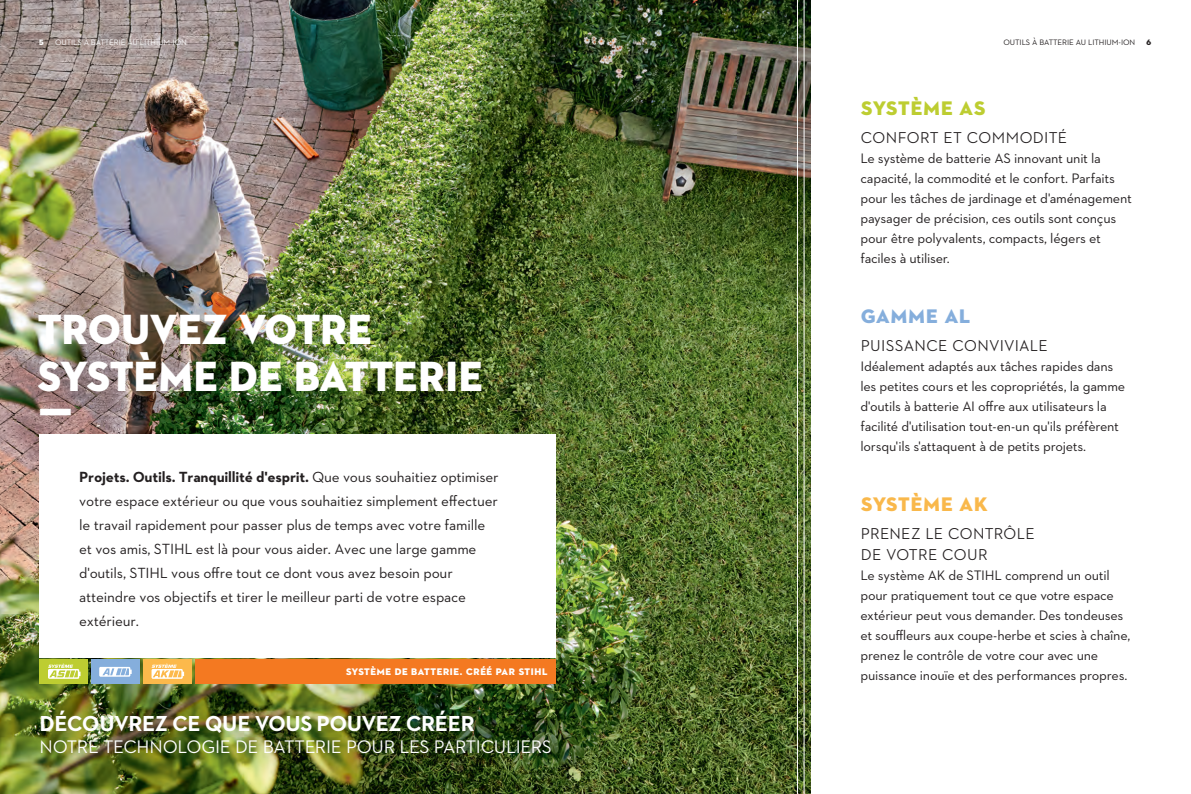
<style>
.page{position:relative;width:1191px;height:794px;background:#fff}
.page>*{position:absolute;margin:0;border:0;box-sizing:border-box;transform-origin:0 0}
.t1{font:43px "STIHL Contraface Display Titling";letter-spacing:-.06em;color:#fff;scale:.96 1}
.t2{font:700 22px "STIHL Contraface Text";letter-spacing:-.025em;color:#fff}
.t3{font:20px "STIHL Contraface Display Titling";letter-spacing:-.03em;color:#bdcd31}
.t4{font:20px "STIHL Contraface Display Titling";letter-spacing:-.03em;color:#f9b84b}
.t5{font:20px "STIHL Contraface Display Titling";letter-spacing:-.01em;color:#85aedc}
.t6{font:18.5px "STIHL Contraface Text";letter-spacing:-.02em;color:#fff}
.t7{font:500 16px "STIHL Contraface Display";letter-spacing:-.025em;color:#231f20}
.t8{font:15px/24px "STIHL Contraface Text";letter-spacing:-.015em;color:#231f20}
.t9{font:14px/20px "STIHL Contraface Text";letter-spacing:-.02em;color:#231f20}
.t10{font:9.8px "STIHL Contraface Display Titling";color:#fff}
.Head_Balken_links{font:8px "STIHL Contraface Text";letter-spacing:-.01em;color:#fff}
.Head_Balken_links-2{font:8px "STIHL Contraface Text";letter-spacing:-.01em;color:#231f20}
.t11{font:8px "STIHL Contraface Display Titling";color:#fff}
.t12{font:8px "STIHL Contraface Display Titling";color:#231f20}
.s1{font-weight:700}
</style>
<div class="page">
<img style="left:0;top:0;width:810px;height:794px">
<svg style="left:40px;top:434px;width:516px;height:223px"></svg>
<hr style="left:803px;top:0;width:1px;height:794px;background:#fff">
<hr style="left:797px;top:0;width:1px;height:794px;background:#fff">
<div style="left:195px;top:659px;width:361px;height:25px;background:#f47921"></div>
<div style="left:40px;top:659px;width:48px;height:25px;background:#bdcd31"></div>
<svg style="left:48px;top:663px;width:33px;height:16px"></svg>
<div style="left:91px;top:659px;width:49px;height:25px;background:#85aedc"></div>
<svg style="left:99px;top:667px;width:33px;height:9px"></svg>
<div style="left:143px;top:659px;width:48px;height:25px;background:#fcb94b"></div>
<svg style="left:152px;top:663px;width:32px;height:16px"></svg>
<p class="Head_Balken_links-2" style="left:1003px;top:37px;width:133px">OUTILS À BATTERIE AU LITHIUM-ION</p>
<p class="Head_Balken_links" style="left:55px;top:38px;width:133px">OUTILS À BATTERIE AU LITHIUM-ION</p>
<p class="t11" style="left:39px;top:37px;width:7px">5</p>
<p class="t12" style="left:1146px;top:37px;width:7px">6</p>
<p class="t1" style="left:37px;top:302px;width:352px">TROUVEZ VOTRE</p>
<p class="t1" style="left:37px;top:349px;width:467px">SYSTÈME DE BATTERIE</p>
<p class="t1" style="left:37px;top:396px;width:41px">ƒ</p>
<p class="t8" style="left:79px;top:465px;width:421px"><span class="s1">Projets. Outils. Tranquillité d'esprit.</span> Que vous souhaitiez optimiser votre espace extérieur ou que vous souhaitiez simplement effectuer le travail rapidement pour passer plus de temps avec votre famille et vos amis, STIHL est là pour vous aider. Avec une large gamme d'outils, STIHL vous offre tout ce dont vous avez besoin pour atteindre vos objectifs et tirer le meilleur parti de votre espace extérieur.</p>
<p class="t10" style="left:346px;top:666px;width:204px">SYSTÈME DE BATTERIE. CRÉÉ PAR STIHL</p>
<p class="t2" style="left:40px;top:709px;width:437px">DÉCOUVREZ CE QUE VOUS POUVEZ CRÉER</p>
<p class="t6" style="left:40px;top:735px;width:514px">NOTRE TECHNOLOGIE DE BATTERIE POUR LES PARTICULIERS</p>
<p class="t3" style="left:860px;top:96px;width:127px">SYSTÈME AS</p>
<p class="t7" style="left:860px;top:129px;width:208px">CONFORT ET COMMODITÉ</p>
<p class="t9" style="left:860px;top:148px;width:273px">Le système de batterie AS innovant unit la capacité, la commodité et le confort. Parfaits pour les tâches de jardinage et d'aménagement paysager de précision, ces outils sont conçus pour être polyvalents, compacts, légers et faciles à utiliser.</p>
<p class="t5" style="left:860px;top:304px;width:112px">GAMME AL</p>
<p class="t7" style="left:860px;top:337px;width:189px">PUISSANCE CONVIVIALE</p>
<p class="t9" style="left:860px;top:356px;width:266px">Idéalement adaptés aux tâches rapides dans les petites cours et les copropriétés, la gamme d'outils à batterie AI offre aux utilisateurs la facilité d'utilisation tout-en-un qu'ils préfèrent lorsqu'ils s'attaquent à de petits projets.</p>
<p class="t4" style="left:860px;top:492px;width:129px">SYSTÈME AK</p>
<p class="t7" style="left:860px;top:525px;width:176px">PRENEZ LE CONTRÔLE</p>
<p class="t7" style="left:860px;top:545px;width:129px">DE VOTRE COUR</p>
<p class="t9" style="left:860px;top:564px;width:271px">Le système AK de STIHL comprend un outil pour pratiquement tout ce que votre espace extérieur peut vous demander. Des tondeuses et souffleurs aux coupe-herbe et scies à chaîne, prenez le contrôle de votre cour avec une puissance inouïe et des performances propres.</p>
</div>
